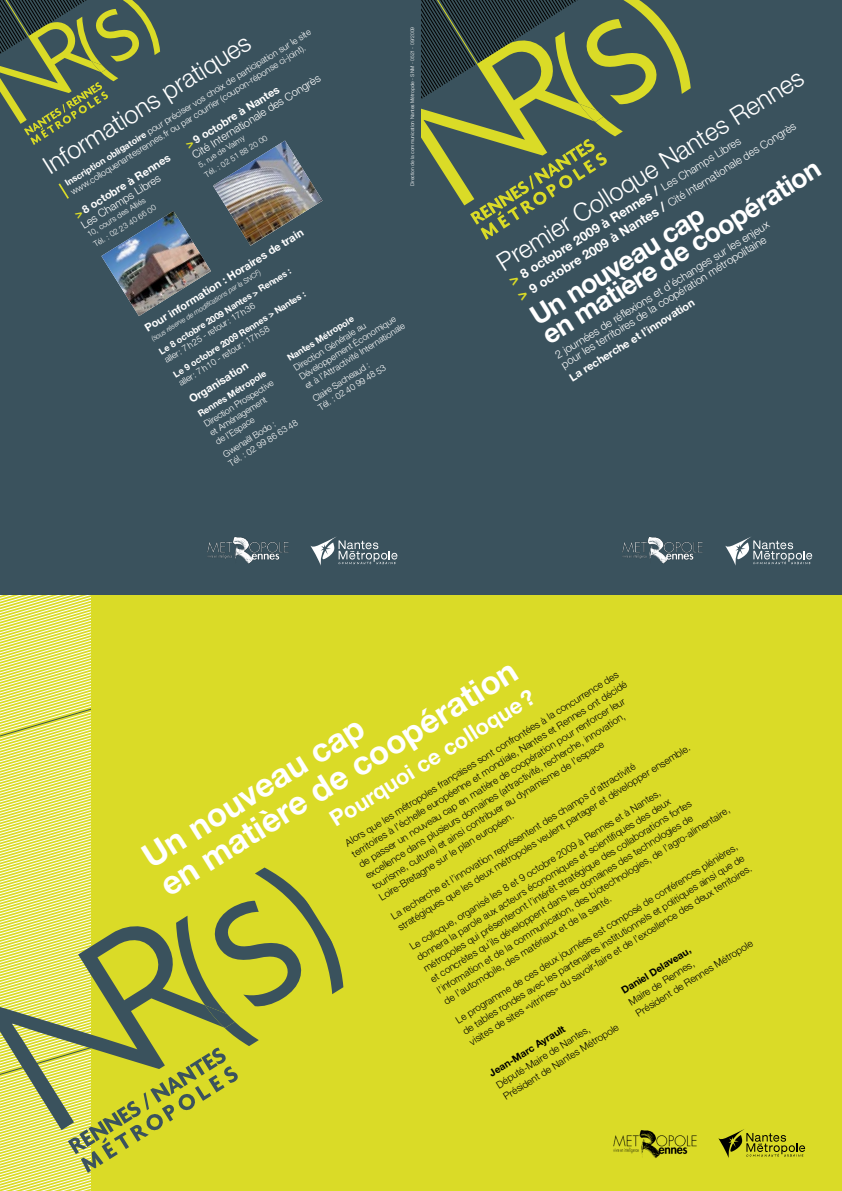
<style>
.page{position:relative;width:842px;height:1191px;background:#fff}
.page>*{position:absolute;margin:0;border:0;box-sizing:border-box;transform-origin:0 0}
.t1{font:700 33px/33px "Helvetica Neue";color:#fff}
.t2{font:700 27px/22px "Helvetica Neue";color:#fff}
.t3{font:300 25px "Helvetica Neue";color:#fff}
.t4{font:700 22px "Helvetica Neue";color:#fff}
.t5{font:700 13px "Helvetica Neue";color:#fff}
.t6{font:300 11px/11px "Helvetica Neue";color:#fff}
.t7{font:700 11px/12px "Helvetica Neue";color:#fff}
.t8{font:300 10px/12.8px "Helvetica Neue";color:#000}
.t9{font:700 10px "Helvetica Neue";color:#000}
.t10{font:300 9px/10.5px "Helvetica Neue";color:#fff}
.t11{font:700 9px "Helvetica Neue";color:#fff}
.t12{font:300 8px/12px "Helvetica Neue";color:#fff}
.t13{font:italic 300 7px "Helvetica Neue";color:#fff}
.t14{font:300 5px "Helvetica Neue";color:#fff}
.s1{font-weight:700}
.s2{font-weight:700;font-size:12px;color:#dadb27}
.s3{font-size:12px;color:#dadb27}
.s4{font-weight:300}
.s5{font-weight:700;font-size:15px;color:#dadb27}
.s6{font-weight:700;font-size:13px}
.s7{font-size:15px;color:#dadb27}
.s8{font-weight:300;font-size:11px}
</style>
<div class="page">
<div style="left:0;top:0;width:842px;height:595px;background:#3a525d"></div>
<svg style="left:421px;top:0;width:270px;height:240px"></svg>
<svg style="left:725px;top:537px;width:87px;height:29px"></svg>
<img style="left:622px;top:537px;width:81px;height:27px">
<svg style="left:310px;top:537px;width:87px;height:29px"></svg>
<img style="left:207px;top:537px;width:82px;height:27px">
<div style="left:0;top:595px;width:842px;height:596px;background:#dadb27"></div>
<svg style="left:0;top:595px;width:344px;height:596px"></svg>
<svg style="left:718px;top:1129px;width:87px;height:29px"></svg>
<img style="left:613px;top:1130px;width:84px;height:28px">
<svg style="left:0;top:0;width:323px;height:316px"></svg>
<p class="t10" style="left:63px;top:179px;width:289px;rotate:-32deg"><span class="s1">Inscription obligatoire</span> pour préciser vos choix de participation sur le site www.colloquenantesrennes.fr ou par courrier (coupon-réponse ci-joint).</p>
<p class="t14" style="left:409px;top:186px;width:161px;rotate:-90deg">Direction de la communication Nantes Métropole - SNM - 0521 - 09/2009</p>
<h3 class="t3" style="left:37px;top:154px;width:241px;rotate:-32deg">Informations pratiques</h3>
<p class="t6" style="left:183px;top:140px;width:150px;line-height:12px;rotate:-32deg"><span class="s2">&gt;</span><span class="s1">9 octobre à Nantes<br></span>Cité Internationale des Congrès</p>
<p class="t12" style="left:196px;top:160px;width:74px;rotate:-32deg">5, rue de Valmy<br>Tél. : 02 51 88 20 00</p>
<p class="t7" style="left:72px;top:210px;width:112px;rotate:-32deg"><span class="s3">&gt;</span>8 octobre à Rennes<br><span class="s4">Les Champs Libres</span></p>
<p class="t12" style="left:85px;top:230px;width:74px;rotate:-32deg">10, cours des Alliés<br>Tél. : 02 23 40 66 00</p>
<p class="t7" style="left:142px;top:324px;width:186px;rotate:-32deg">Pour information : Horaires de train</p>
<p class="t11" style="left:157px;top:347px;width:155px;rotate:-32deg">Le 8 octobre 2009 Nantes &gt; Rennes :</p>
<p class="t13" style="left:150px;top:336px;width:129px;rotate:-32deg">(sous réserve de modifi cations par la SNCF)</p>
<p class="t11" style="left:171px;top:370px;width:155px;rotate:-32deg">Le 9 octobre 2009 Rennes &gt; Nantes :</p>
<p class="t10" style="left:162px;top:356px;width:107px;rotate:-32deg">aller: 7h25 - retour: 17h36</p>
<p class="t11" style="left:285px;top:354px;width:78px;rotate:-32deg">Nantes Métropole</p>
<p class="t10" style="left:292px;top:364px;width:118px;rotate:-32deg">Direction Générale au<br>Développement Économique et à l’Attractivité Internationale</p>
<p class="t10" style="left:177px;top:379px;width:107px;rotate:-32deg">aller: 7h10 - retour: 17h58</p>
<p class="t7" style="left:187px;top:395px;width:69px;rotate:-32deg">Organisation</p>
<p class="t10" style="left:311px;top:394px;width:79px;rotate:-32deg">Claire Sacheaud :<br>Tél. : 02 40 99 48 53</p>
<p class="t11" style="left:196px;top:410px;width:80px;rotate:-32deg">Rennes Métropole</p>
<p class="t10" style="left:202px;top:420px;width:82px;rotate:-32deg">Direction Prospective et Aménagement<br>de l’Espace</p>
<p class="t10" style="left:221px;top:450px;width:81px;rotate:-32deg">Gwenaël Bodo :<br>Tél. : 02 99 86 63 48</p>
<h3 class="t3" style="left:491px;top:251px;width:358px;rotate:-32deg">Premier Colloque Nantes Rennes</h3>
<p class="t6" style="left:516px;top:292px;width:326px;rotate:-32deg"><span class="s5">&gt;</span> <span class="s6">9 octobre 2009 à Nantes /</span> Cité Internationale des Congrès</p>
<h3 class="t5" style="left:506px;top:275px;width:272px;rotate:-32deg"><span class="s7">&gt;</span> 8 octobre 2009 à Rennes / <span class="s8">Les Champs Libres</span></h3>
<h2 class="t2" style="left:526px;top:308px;width:324px;rotate:-32deg">Un nouveau cap<br>en matière de coopération</h2>
<p class="t6" style="left:553px;top:351px;width:251px;rotate:-32deg">2 journées de réfl exions et d’échanges sur les enjeux pour les territoires de la coopération métropolitaine</p>
<p class="t7" style="left:567px;top:373px;width:147px;rotate:-32deg">La recherche et l’innovation</p>
<h1 class="t1" style="left:136px;top:844px;width:416px;rotate:-32deg">Un nouveau cap<br>en matière de coopération</h1>
<p class="t8" style="left:342px;top:838px;width:324px;rotate:-32deg">Alors que les métropoles françaises sont confrontées à la concurrence des territoires à l’échelle européenne et mondiale, Nantes et Rennes ont décidé de passer un nouveau cap en matière de coopération pour renforcer leur excellence dans plusieurs domaines (attractivité, recherche, innovation, tourisme, culture) et ainsi contribuer au dynamisme de l’espace Loire-Bretagne sur le plan européen.</p>
<h3 class="t4" style="left:324px;top:809px;width:239px;rotate:-32deg">Pourquoi ce colloque?</h3>
<p class="t8" style="left:388px;top:911px;width:344px;rotate:-32deg">La recherche et l’innovation représentent des champs d’attractivité<br>stratégiques que les deux métropoles veulent partager et développer ensemble.</p>
<p class="t8" style="left:407px;top:941px;width:345px;rotate:-32deg">Le colloque, organisé les 8 et 9 octobre 2009 à Rennes et à Nantes,<br>donnera la parole aux acteurs économiques et scientifi ques des deux métropoles qui présenteront l’intérêt stratégique des collaborations fortes<br>et concrètes qu’ils développent dans les domaines des technologies de l’information et de la communication, des biotechnologies, de l’agro-alimentaire, de l’automobile, des matériaux et de la santé.</p>
<p class="t8" style="left:453px;top:1015px;width:332px;text-align:justify;rotate:-32deg">Le programme de ces deux journées est composé de conférences plénières, de tables rondes avec les partenaires institutionnels et politiques ainsi que de visites de sites «vitrines» du savoir-faire et de l’excellence des deux territoires.</p>
<p class="t8" style="left:626px;top:996px;width:137px;line-height:13.5px;rotate:-32deg">Maire de Rennes,<br>Président de Rennes Métropole</p>
<p class="t9" style="left:619px;top:986px;width:81px;rotate:-32deg">Daniel Delaveau,</p>
<p class="t8" style="left:493px;top:1079px;width:135px;line-height:13.5px;rotate:-32deg">Député-Maire de Nantes,<br>Président de Nantes Métropole</p>
<p class="t9" style="left:487px;top:1068px;width:89px;rotate:-32deg">Jean-Marc Ayrault</p>
</div>
